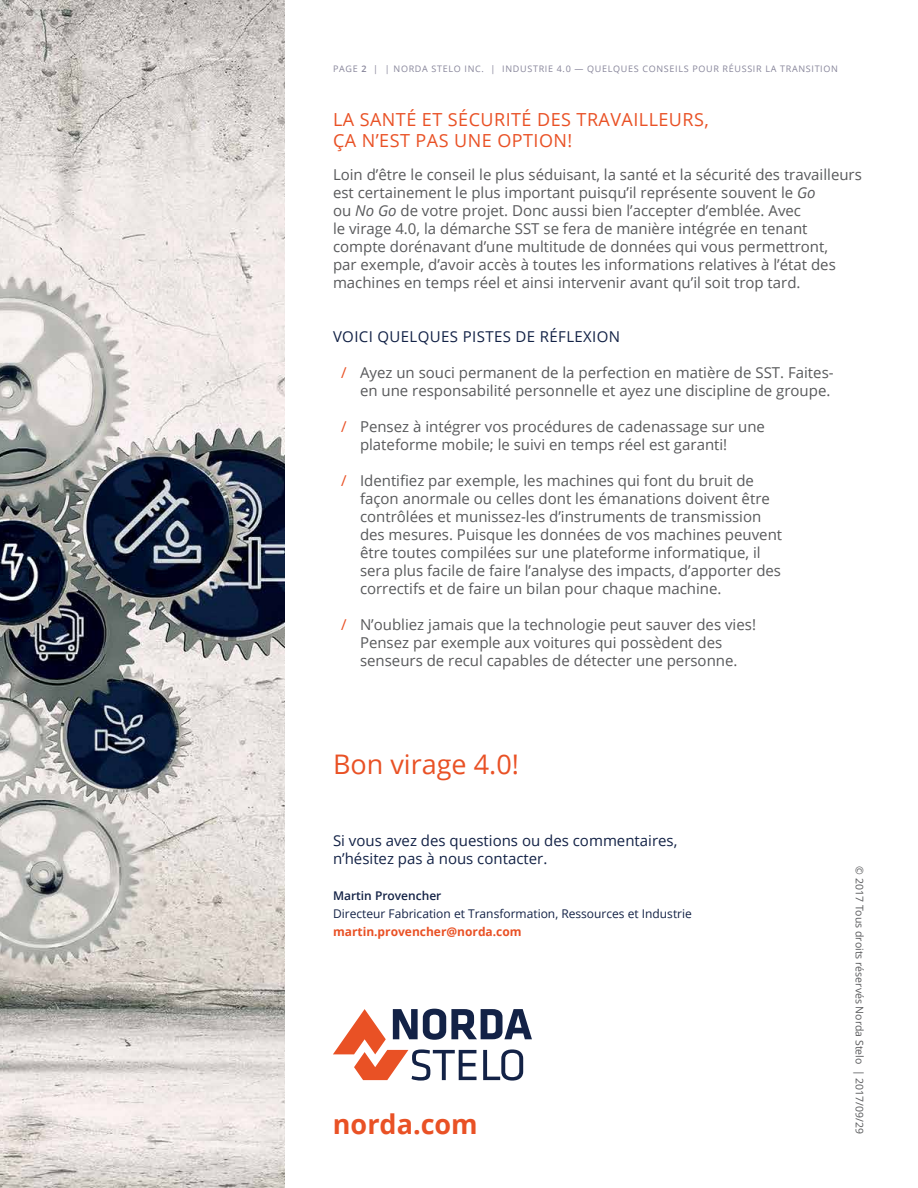
<style>
.page{position:relative;width:918px;height:1188px;background:#fff}
.page>*{position:absolute;margin:0;border:0;box-sizing:border-box;transform-origin:0 0}
.t1{font:27px "Open Sans";color:#e95125}
.t2{font:700 27px "Open Sans";color:#e95125}
.t3{font:18px/21px "Open Sans";letter-spacing:.025em;color:#e95125}
.t4{font:15px/18px "Open Sans";color:#58595b}
.t5{font:15px/18px "Open Sans";color:#132246}
.t6{font:15px "Open Sans";letter-spacing:.025em;color:#132246}
.t7{font:12px "Open Sans";color:#132246}
.t8{font:700 12px "Open Sans";color:#e95125}
.t9{font:600 12px "Open Sans";color:#132246}
.t10{font:10.5px "Open Sans";color:#58595b}
.t11{font:9px "Open Sans";letter-spacing:.075em;color:#87859a}
.s1{font-weight:600}
.s2{font-style:italic}
.s3{color:#e95125}
</style>
<div class="page">
<img style="left:0;top:0;width:285px;height:1188px">
<svg style="left:333px;top:1009px;width:199px;height:72px"></svg>
<p class="t11" style="left:333px;top:63px;width:506px">PAGE <span class="s1">2</span> | | NORDA STELO INC. | INDUSTRIE 4.0 — QUELQUES CONSEILS POUR RÉUSSIR LA TRANSITION</p>
<p class="t3" style="left:333px;top:109px;width:377px">LA SANTÉ ET SÉCURITÉ DES TRAVAILLEURS,<br>ÇA N’EST PAS UNE OPTION!</p>
<p class="t4" style="left:333px;top:165px;width:530px">Loin d’être le conseil le plus séduisant, la santé et la sécurité des travailleurs est certainement le plus important puisqu’il représente souvent le <span class="s2">Go<br></span>ou <span class="s2">No Go</span> de votre projet. Donc aussi bien l’accepter d’emblée. Avec<br>le virage 4.0, la démarche SST se fera de manière intégrée en tenant compte dorénavant d’une multitude de données qui vous permettront,<br>par exemple, d’avoir accès à toutes les informations relatives à l’état des machines en temps réel et ainsi intervenir avant qu’il soit trop tard.</p>
<p class="t6" style="left:333px;top:326px;width:289px">VOICI QUELQUES PISTES DE RÉFLEXION</p>
<p class="t4" style="left:341px;top:363px;width:494px;text-align:right"><span class="s3">/</span> Ayez un souci permanent de la perfection en matière de SST. Faites&shy;en une responsabilité personnelle et ayez une discipline de groupe.</p>
<p class="t4" style="left:360px;top:417px;width:406px;text-indent:-19px"><span class="s3">/</span> Pensez à intégrer vos procédures de cadenassage sur une plateforme mobile; le suivi en temps réel est garanti!</p>
<p class="t4" style="left:360px;top:471px;width:424px;text-indent:-19px"><span class="s3">/</span> Identifiez par exemple, les machines qui font du bruit de façon anormale ou celles dont les émanations doivent être contrôlées et munissez-les d’instruments de transmission des mesures. Puisque les données de vos machines peuvent être toutes compilées sur une plateforme informatique, il sera plus facile de faire l’analyse des impacts, d’apporter des correctifs et de faire un bilan pour chaque machine.</p>
<p class="t4" style="left:360px;top:615px;width:398px;text-indent:-19px"><span class="s3">/</span> N’oubliez jamais que la technologie peut sauver des vies!<br>Pensez par exemple aux voitures qui possèdent des senseurs de recul capables de détecter une personne.</p>
<h1 class="t1" style="left:333px;top:746px;width:188px">Bon virage 4.0!</h1>
<p class="t5" style="left:333px;top:831px;width:346px">Si vous avez des questions ou des commentaires, n’hésitez pas à nous contacter.</p>
<p class="t9" style="left:333px;top:887px;width:110px">Martin Provencher</p>
<p class="t7" style="left:333px;top:905px;width:360px">Directeur Fabrication et Transformation, Ressources et Industrie</p>
<p class="t8" style="left:333px;top:923px;width:190px">martin.provencher@norda.com</p>
<h1 class="t2" style="left:333px;top:1105px;width:146px">norda.com</h1>
<p class="t10" style="left:867px;top:866px;width:269px;rotate:90deg">© 2017 Tous droits réservés Norda Stelo | 2017/09/29</p>
</div>
